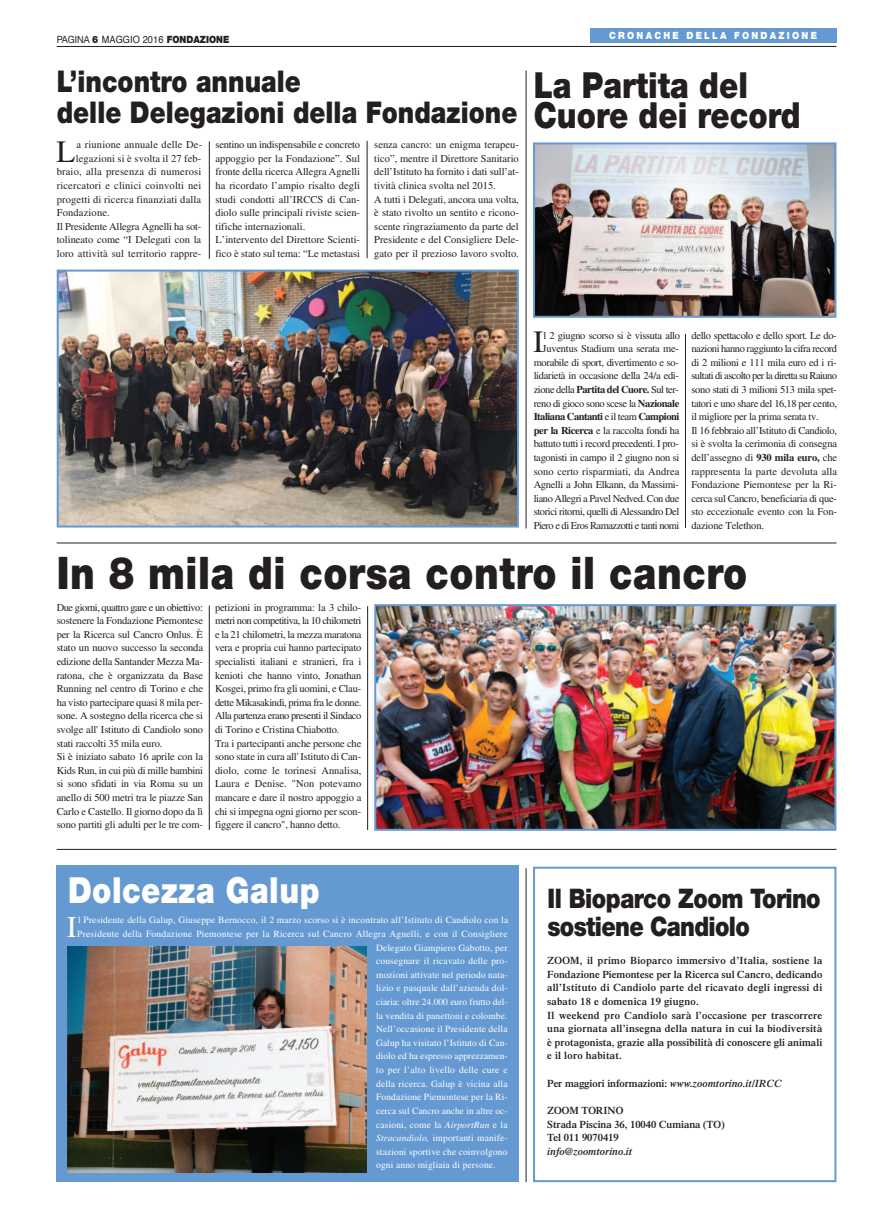
<style>
.page{position:relative;width:879px;height:1219px;background:#fff}
.page>*{position:absolute;margin:0;border:0;box-sizing:border-box;transform-origin:0 0}
.t1{font:900 45px "Helvetica Neue";letter-spacing:.015em;color:#231f20;scale:.85 1}
.t2{font:900 36px/30px "Helvetica Neue";color:#231f20;scale:.85 1}
.t3{font:900 36px "Helvetica Neue";letter-spacing:.015em;color:#fff;scale:.85 1}
.t4{font:31px "Times";color:#231f20}
.t5{font:900 30px/31px "Helvetica Neue";color:#231f20;scale:.85 1}
.t6{font:30px "Times";color:#fff}
.t7{font:900 27px/28px "Helvetica Neue";letter-spacing:-.03em;color:#231f20;scale:.85 1}
.t8{font:10.5px/13.6px "Times";letter-spacing:-.015em;color:#231f20}
.t9{font:600 10.5px/13.6px "Times";letter-spacing:.025em;color:#231f20}
.t10{font:10.5px "Times";letter-spacing:.015em;color:#231f20}
.t11{font:600 10.5px/13.6px "Times";color:#231f20}
.t12{font:10.5px "Times";letter-spacing:.01em;color:#231f20}
.t13{font:italic 600 10.5px "Times";color:#231f20}
.t14{font:900 10px "Helvetica Neue";color:#231f20;scale:.92 1}
.t15{font:900 10px "Helvetica Neue";letter-spacing:.25em;color:#fff;scale:.9 1}
.t16{font:9.5px "Times";letter-spacing:.015em;color:#fff}
.s1{font-weight:400}
.s2{font-family:"Helvetica";font-weight:400}
.s3{font-weight:700}
.s4{font-style:italic}
</style>
<div class="page">
<hr style="left:685px;top:334px;width:1px;height:194px;background:#231f20">
<img style="left:536px;top:145px;width:297px;height:170px">
<div style="left:533px;top:142px;width:303px;height:176px;border:2px solid #6599d1"></div>
<img style="left:60px;top:273px;width:456px;height:251px">
<div style="left:57px;top:270px;width:462px;height:257px;border:2px solid #6599d1"></div>
<div style="left:57px;top:865px;width:462px;height:317px;background:#6599d1"></div>
<hr style="left:57px;top:46px;width:779px;height:1px;background:#231f20">
<div style="left:590px;top:28px;width:246px;height:15px;background:#6599d1"></div>
<hr style="left:57px;top:543px;width:779px;height:1px;background:#231f20">
<hr style="left:367px;top:141px;width:1px;height:117px;background:#231f20">
<hr style="left:209px;top:141px;width:1px;height:118px;background:#231f20">
<div style="left:533px;top:867px;width:303px;height:315px;border:2px solid #6599d1"></div>
<hr style="left:526px;top:868px;width:1px;height:314px;background:#231f20">
<hr style="left:57px;top:849px;width:779px;height:1px;background:#231f20">
<img style="left:67px;top:946px;width:299px;height:227px">
<hr style="left:526px;top:71px;width:1px;height:457px;background:#231f20">
<img style="left:377px;top:607px;width:456px;height:221px">
<div style="left:374px;top:604px;width:462px;height:227px;border:2px solid #6599d1"></div>
<hr style="left:367px;top:606px;width:1px;height:224px;background:#231f20">
<hr style="left:209px;top:606px;width:1px;height:224px;background:#231f20">
<p class="t14" style="left:57px;top:36px;width:189px"><span class="s1">PAGINA</span> 6 <span class="s2">MAGGIO 2016</span> FONDAZIONE</p>
<h3 class="t5" style="left:57px;top:68px;width:543px">L’incontro annuale<br>delle Delegazioni della Fondazione</h3>
<h3 class="t4" style="left:56px;top:141px;width:20px">L</h3>
<p class="t10" style="left:77px;top:141px;width:127px">a riunione annuale delle De-</p>
<p class="t12" style="left:76px;top:155px;width:127px">legazioni si è svolta il 27 feb-</p>
<p class="t10" style="left:57px;top:168px;width:146px">braio, alla presenza di numerosi</p>
<p class="t10" style="left:57px;top:182px;width:146px">ricercatori e clinici coinvolti nei</p>
<p class="t10" style="left:57px;top:195px;width:146px">progetti di ricerca finanziati dalla</p>
<p class="t10" style="left:57px;top:209px;width:55px">Fondazione.</p>
<p class="t8" style="left:57px;top:221px;width:146px">Il Presidente Allegra Agnelli ha sot-</p>
<p class="t8" style="left:57px;top:234px;width:146px">tolineato come “I Delegati con la</p>
<p class="t12" style="left:57px;top:250px;width:146px">loro attività sul territorio rappre-</p>
<p class="t8" style="left:215px;top:139px;width:146px">sentino un indispensabile e concreto appoggio per la Fondazione”. Sul fronte della ricerca Allegra Agnelli ha ricordato l’ampio risalto degli studi condotti all’IRCCS di Can&shy;diolo sulle principali riviste scien&shy;tifiche internazionali.<br>L’intervento del Direttore Scienti&shy;fico è stato sul tema: “Le metastasi</p>
<p class="t8" style="left:374px;top:139px;width:146px">senza cancro: un enigma terapeu&shy;tico”, mentre il Direttore Sanitario dell’Istituto ha fornito i dati sull’at&shy;tività clinica svolta nel 2015.<br>A tutti i Delegati, ancora una volta, è stato rivolto un sentito e ricono&shy;scente ringraziamento da parte del Presidente e del Consigliere Dele&shy;gato per il prezioso lavoro svolto.</p>
<p class="t15" style="left:609px;top:32px;width:232px">CRONACHE DELLA FONDAZIONE</p>
<h2 class="t2" style="left:534px;top:74px;width:316px">La Partita del<br>Cuore dei record</h2>
<p class="t8" style="left:534px;top:329px;width:148px;text-align:right">l 2 giugno scorso si è vissuta allo Juventus Stadium una serata me&shy;morabile di sport, divertimento e so&shy;lidarietà in occasione della 24/a edi&shy;zione della <span class="s3">Partita del Cuore.</span> Sul ter&shy;reno di gioco sono scese la <span class="s3">Nazionale Italiana Cantanti</span> e il team <span class="s3">Campioni per la Ricerca</span> e la raccolta fondi ha battuto tutti i record precedenti. I pro&shy;tagonisti in campo il 2 giugno non si sono certo risparmiati, da Andrea Agnelli a John Elkann, da Massimi&shy;liano Allegri a Pavel Nedved. Con due storici ritorni, quelli di Alessandro Del Piero e di Eros Ramazzotti e tanti nomi</p>
<p class="t8" style="left:691px;top:329px;width:147px">dello spettacolo e dello sport. Le do&shy;nazioni hanno raggiunto la cifra record di 2 milioni e 111 mila euro ed i ri&shy;sultati di ascolto per la diretta su Raiuno sono stati di 3 milioni 513 mila spet&shy;tatori e uno share del 16,18 per cento, il migliore per la prima serata tv.<br>Il 16 febbraio all’Istituto di Candiolo, si è svolta la cerimonia di consegna dell’assegno di <span class="s3">930 mila euro,</span> che rappresenta la parte devoluta alla Fondazione Piemontese per la Ri&shy;cerca sul Cancro, beneficiaria di que&shy;sto eccezionale evento con la Fon&shy;dazione Telethon.</p>
<h3 class="t4" style="left:533px;top:331px;width:12px">I</h3>
<h1 class="t1" style="left:57px;top:557px;width:814px">In 8 mila di corsa contro il cancro</h1>
<p class="t8" style="left:57px;top:601px;width:148px">Due giorni, quattro gare e un obiettivo: sostenere la Fondazione Piemontese per la Ricerca sul Cancro Onlus. È stato un nuovo successo la seconda edizione della Santander Mezza Ma&shy;ratona, che è organizzata da Base Running nel centro di Torino e che ha visto partecipare quasi 8 mila per&shy;sone. A sostegno della ricerca che si svolge all' Istituto di Candiolo sono stati raccolti 35 mila euro.<br>Si è iniziato sabato 16 aprile con la Kids Run, in cui più di mille bambini si sono sfidati in via Roma su un anello di 500 metri tra le piazze San Carlo e Castello. Il giorno dopo da lì sono partiti gli adulti per le tre com-</p>
<p class="t8" style="left:215px;top:601px;width:148px">petizioni in programma: la 3 chilo&shy;metri non competitiva, la 10 chilometri e la 21 chilometri, la mezza maratona vera e propria cui hanno partecipato specialisti italiani e stranieri, fra i kenioti che hanno vinto, Jonathan Kosgei, primo fra gli uomini, e Clau&shy;dette Mikasakindi, prima fra le donne.<br>Alla partenza erano presenti il Sindaco di Torino e Cristina Chiabotto.<br>Tra i partecipanti anche persone che sono state in cura all' Istituto di Can&shy;diolo, come le torinesi Annalisa, Laura e Denise. "Non potevamo mancare e dare il nostro appoggio a chi si impegna ogni giorno per scon&shy;figgere il cancro", hanno detto.</p>
<h2 class="t3" style="left:68px;top:878px;width:297px">Dolcezza Galup</h2>
<h3 class="t6" style="left:67px;top:917px;width:11px">I</h3>
<p class="t16" style="left:78px;top:917px;width:432px">l Presidente della Galup, Giuseppe Bernocco, il 2 marzo scorso si è incontrato all’Istituto di Candiolo con la</p>
<p class="t16" style="left:77px;top:931px;width:432px">Presidente della Fondazione Piemontese per la Ricerca sul Cancro Allegra Agnelli, e con il Consigliere</p>
<p class="t16" style="left:376px;top:944px;width:133px">Delegato Giampiero Gabotto, per</p>
<p class="t16" style="left:376px;top:958px;width:133px">consegnare il ricavato delle pro-</p>
<p class="t16" style="left:376px;top:971px;width:133px">mozioni attivate nel periodo nata-</p>
<p class="t16" style="left:376px;top:985px;width:133px">lizio e pasquale dall’azienda dol-</p>
<p class="t16" style="left:376px;top:999px;width:133px">ciaria: oltre 24.000 euro frutto del-</p>
<p class="t16" style="left:376px;top:1012px;width:133px">la vendita di panettoni e colombe.</p>
<p class="t16" style="left:376px;top:1026px;width:133px">Nell’occasione il Presidente della</p>
<p class="t16" style="left:376px;top:1039px;width:133px">Galup ha visitato l’Istituto di Can-</p>
<p class="t16" style="left:376px;top:1053px;width:133px">diolo ed ha espresso apprezzamen-</p>
<p class="t16" style="left:376px;top:1067px;width:133px">to per l’alto livello delle cure e</p>
<p class="t16" style="left:376px;top:1080px;width:133px">della ricerca. Galup è vicina alla</p>
<p class="t16" style="left:376px;top:1094px;width:133px">Fondazione Piemontese per la Ri-</p>
<p class="t16" style="left:376px;top:1107px;width:133px">cerca sul Cancro anche in altre oc-</p>
<p class="t16" style="left:376px;top:1121px;width:133px">casioni, come la <span class="s4">AirportRun</span> e la</p>
<p class="t16" style="left:376px;top:1135px;width:133px"><span class="s4">Stracandiolo,</span> importanti manife-</p>
<p class="t16" style="left:376px;top:1148px;width:133px">stazioni sportive che coinvolgono</p>
<p class="t16" style="left:376px;top:1162px;width:121px">ogni anno migliaia di persone.</p>
<h3 class="t7" style="left:547px;top:887px;width:323px">Il Bioparco Zoom Torino sostiene Candiolo</h3>
<p class="t9" style="left:547px;top:955px;width:276px">ZOOM, il primo Bioparco immersivo d’Italia, sostiene la Fondazione Piemontese per la Ricerca sul Cancro, dedicando all’Istituto di Candiolo parte del ricavato degli ingressi di sabato 18 e domenica 19 giugno.<br>Il weekend pro Candiolo sarà l’occasione per trascorrere una giornata all’insegna della natura in cui la biodiversità è protagonista, grazie alla possibilità di conoscere gli animali e il loro habitat.</p>
<p class="t11" style="left:547px;top:1077px;width:236px">Per maggiori informazioni: <span class="s4">www.zoomtorino.it/IRCC</span></p>
<p class="t11" style="left:547px;top:1104px;width:179px">ZOOM TORINO<br>Strada Piscina 36, 10040 Cumiana (TO)<br>Tel 011 9070419</p>
<p class="t13" style="left:547px;top:1147px;width:87px">info@zoomtorino.it</p>
</div>
